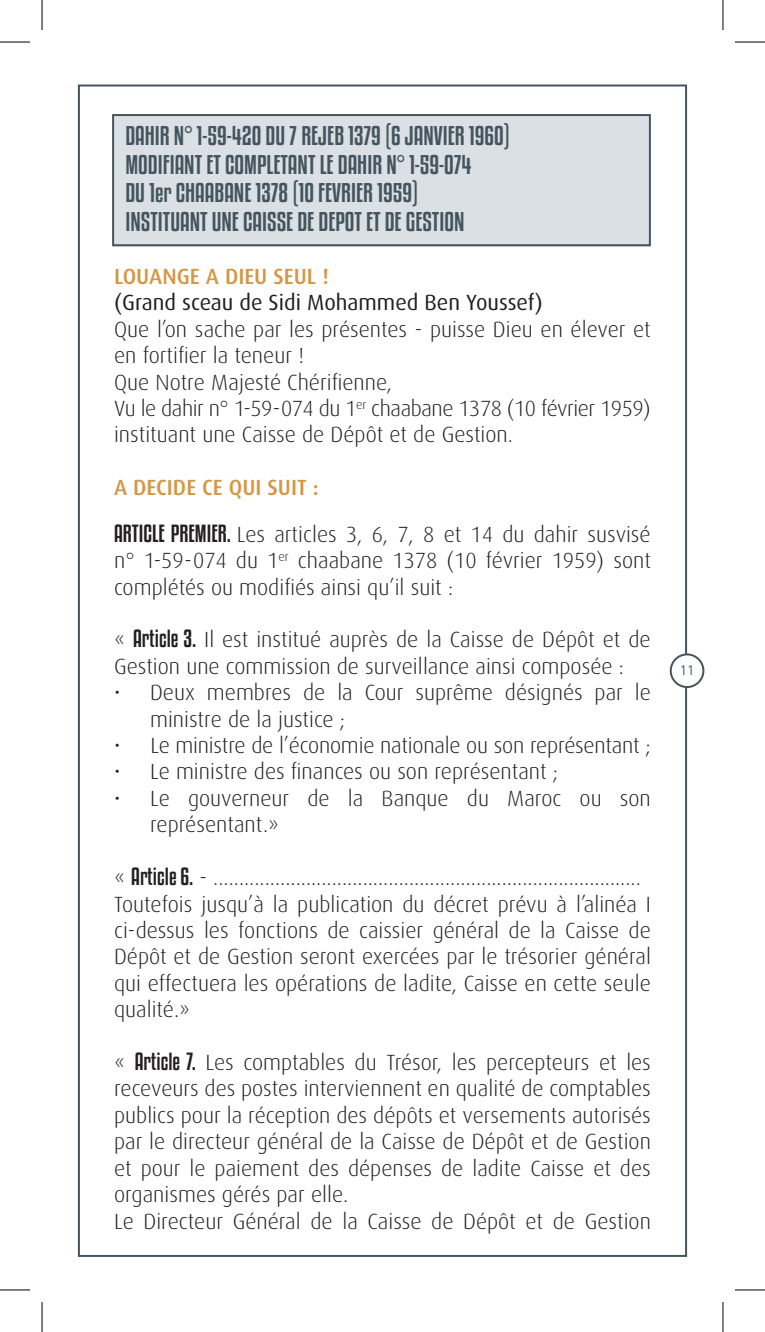
<style>
.page{position:relative;width:765px;height:1332px;background:#fff}
.page>*{position:absolute;margin:0;border:0;box-sizing:border-box;transform-origin:0 0}
.t1{font:24px/28.8px "Kenyan Coffee Rg";color:#45555f}
.t2{font:300 22px/26.4px "Dax";color:#231f20}
.t3{font:22px "Dax";color:#231f20}
.t4{font:500 22px "Dax";color:#d59746}
.t5{font:13.6px "DIN";color:#45555f}
.s1{font-weight:500;color:#d59746}
.s2{font-family:"Kenyan Coffee Rg";font-weight:400}
</style>
<div class="page">
<div style="left:669px;top:653px;width:35px;height:35px;border:2px solid #45555f;border-radius:50%"></div>
<div style="left:113px;top:116px;width:536px;height:130px;background:#dbe0e5"></div>
<div style="left:112px;top:114px;width:538px;height:132px;border:2px solid #45555f"></div>
<hr style="left:0;top:42px;width:30px;height:1px;background:#000">
<hr style="left:734px;top:42px;width:30px;height:1px;background:#000">
<hr style="left:0;top:1289px;width:30px;height:1px;background:#000">
<hr style="left:734px;top:1289px;width:30px;height:1px;background:#000">
<hr style="left:42px;top:0;width:1px;height:30px;background:#000">
<hr style="left:42px;top:1301px;width:1px;height:30px;background:#000">
<hr style="left:722px;top:0;width:1px;height:30px;background:#000">
<hr style="left:722px;top:1301px;width:1px;height:30px;background:#000">
<p class="t1" style="left:125px;top:121px;width:386px">DAHIR N° 1-59-420 DU 7 REJEB 1379 (6 JANVIER 1960)<br>MODIFIANT ET COMPLETANT LE DAHIR N° 1-59-074<br>DU 1er CHAABANE 1378 (10 FEVRIER 1959)<br>INSTITUANT UNE CAISSE DE DEPOT ET DE GESTION</p>
<p class="t4" style="left:114px;top:264px;width:216px">LOUANGE A DIEU SEUL !</p>
<p class="t3" style="left:114px;top:290px;width:430px">(Grand sceau de Sidi Mohammed Ben Youssef)</p>
<p class="t2" style="left:114px;top:316px;width:538px">Que l’on sache par les présentes - puisse Dieu en élever et en fortifier la teneur !<br>Que Notre Majesté Chérifienne,<br>Vu le dahir n° 1-59-074 du 1<sup>er</sup> chaabane 1378 (10 février 1959) instituant une Caisse de Dépôt et de Gestion.</p>
<p class="t2" style="left:114px;top:464px;width:538px;line-height:46.4px"><span class="s1">A DECIDE CE QUI SUIT :<br></span><span class="s2">ARTICLE PREMIER.</span> Les articles 3, 6, 7, 8 et 14 du dahir susvisé</p>
<p class="t2" style="left:114px;top:547px;width:538px">n° 1-59-074 du 1<sup>er</sup> chaabane 1378 (10 février 1959) sont complétés ou modifiés ainsi qu’il suit :</p>
<p class="t2" style="left:114px;top:626px;width:538px">« <span class="s2">Article 3.</span> Il est institué auprès de la Caisse de Dépôt et de<br>Gestion une commission de surveillance ainsi composée :</p>
<p class="t2" style="left:150px;top:679px;width:502px;text-indent:-36px">• Deux membres de la Cour suprême désignés par le ministre de la justice ;</p>
<p class="t2" style="left:114px;top:732px;width:538px">• Le ministre de l’économie nationale ou son représentant ;</p>
<p class="t2" style="left:114px;top:758px;width:445px">• Le ministre des finances ou son représentant ;</p>
<p class="t2" style="left:150px;top:785px;width:502px;text-indent:-36px">• Le gouverneur de la Banque du Maroc ou son représentant.»</p>
<p class="t2" style="left:114px;top:864px;width:538px">« <span class="s2">Article 6.</span> - ...................................................................................<br>Toutefois jusqu’à la publication du décret prévu à l’alinéa I ci-dessus les fonctions de caissier général de la Caisse de Dépôt et de Gestion seront exercées par le trésorier général qui effectuera les opérations de ladite, Caisse en cette seule qualité.»</p>
<p class="t2" style="left:114px;top:1049px;width:538px">« <span class="s2">Article 7.</span> Les comptables du Trésor, les percepteurs et les receveurs des postes interviennent en qualité de comptables publics pour la réception des dépôts et versements autorisés par le directeur général de la Caisse de Dépôt et de Gestion et pour le paiement des dépenses de ladite Caisse et des organismes gérés par elle.<br>Le Directeur Général de la Caisse de Dépôt et de Gestion</p>
<p class="t5" style="left:679px;top:661px;width:16px">11</p>
</div>
